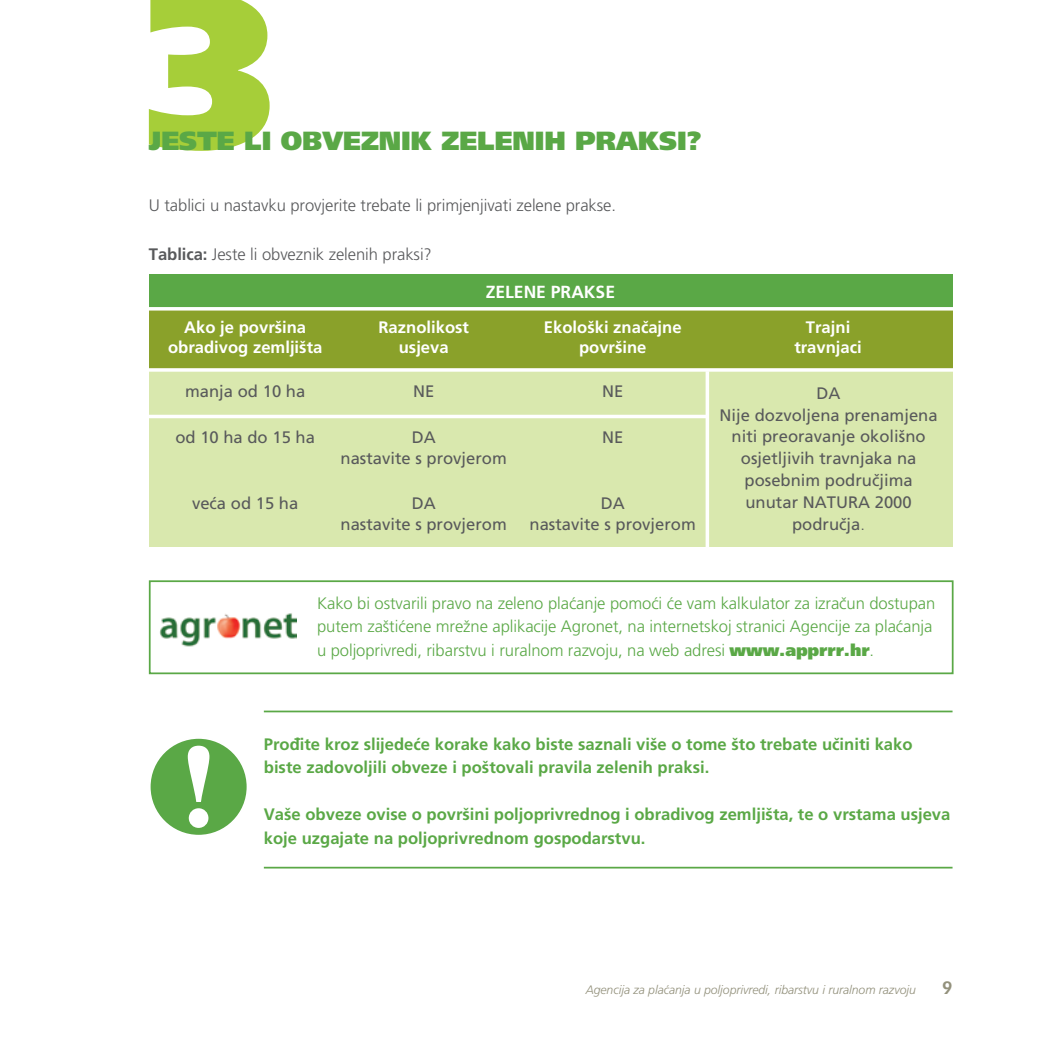
<style>
.page{position:relative;width:1042px;height:1042px;background:#fff}
.page>*{position:absolute;margin:0;border:0;box-sizing:border-box;transform-origin:0 0}
.t1{font:900 219.45px "Frutiger Ultra";color:#a6ce39}
.t2{font:900 26.25px "Frutiger Ultra";letter-spacing:-.005em;color:#5aa846}
.t3{font:700 17.5px "Frutiger Roman";color:#fff}
.t4{font:700 17.5px "Vectora";color:#93917c}
.t5{font:700 16.62px/23.6px "Frutiger Roman";color:#5aa846}
.t6{font:300 16.62px/23.6px "Frutiger";letter-spacing:-.005em;color:#5aa846}
.t7{font:16.62px/21.9px "Frutiger Roman";color:#58595b;text-align:center}
.t8{font:300 16.62px "Frutiger";letter-spacing:-.005em;color:#58595b}
.t9{font:700 16.62px "Frutiger Roman";color:#fff}
.t10{font:italic 300 12.25px "Frutiger";letter-spacing:-.005em;color:#93917c}
.s1{font-family:"Frutiger Roman";font-weight:700}
.s2{font-family:"Frutiger";font-weight:300}
.s3{font-family:"Frutiger Ultra";font-weight:900}
</style>
<div class="page">
<img style="left:160px;top:613px;width:136px;height:34px">
<div style="left:149px;top:580px;width:804px;height:94px;border:2px solid #5aa846"></div>
<div style="left:149px;top:309px;width:804px;height:61px;background:#8aa12a"></div>
<div style="left:149px;top:370px;width:804px;height:177px;background:#d9e8ae"></div>
<div style="left:149px;top:274px;width:804px;height:35px;background:#5aa846"></div>
<hr style="left:146px;top:307px;width:809px;height:3px;background:#fff">
<svg style="left:149px;top:368px;width:804px;height:4px;background:#f6f8ee"></svg>
<hr style="left:148px;top:415px;width:559px;height:3px;background:#fff">
<svg style="left:705px;top:371px;width:4px;height:176px"></svg>
<div style="left:150px;top:738px;width:97px;height:97px;background:#5aa846;border-radius:50%"></div>
<div style="left:149px;top:737px;width:99px;height:99px;border:2px solid #fff;border-radius:50%"></div>
<div style="left:189px;top:808px;width:19px;height:20px;background:#fff;border-radius:50%"></div>
<svg style="left:188px;top:745px;width:21px;height:57px"></svg>
<hr style="left:264px;top:867px;width:688px;height:1px;background:#5aa846">
<hr style="left:264px;top:710px;width:688px;height:2px;background:#5aa846">
<h1 class="t1" style="left:144px;top:-63px;width:131px">3</h1>
<h2 class="t2" style="left:149px;top:125px;width:554px">JESTE LI OBVEZNIK ZELENIH PRAKSI?</h2>
<p class="t8" style="left:149px;top:196px;width:469px">U tablici u nastavku provjerite trebate li primjenjivati zelene prakse.</p>
<p class="t8" style="left:149px;top:245px;width:284px"><span class="s1">Tablica:</span> Jeste li obveznik zelenih praksi?</p>
<p class="t3" style="left:486px;top:281px;width:131px">ZELENE PRAKSE</p>
<p class="t9" style="left:184px;top:318px;width:123px">Ako je površina</p>
<p class="t9" style="left:378px;top:318px;width:92px">Raznolikost</p>
<p class="t9" style="left:544px;top:318px;width:139px">Ekološki značajne</p>
<p class="t9" style="left:806px;top:318px;width:46px">Trajni</p>
<p class="t9" style="left:168px;top:338px;width:156px">obradivog zemljišta</p>
<p class="t9" style="left:399px;top:338px;width:51px">usjeva</p>
<p class="t9" style="left:579px;top:338px;width:69px">površine</p>
<p class="t9" style="left:794px;top:338px;width:69px">travnjaci</p>
<p class="t7" style="left:185px;top:380px;width:122px">manja od 10 ha</p>
<p class="t7" style="left:413px;top:380px;width:23px">NE</p>
<p class="t7" style="left:602px;top:380px;width:23px">NE</p>
<p class="t7" style="left:175px;top:426px;width:141px">od 10 ha do 15 ha</p>
<p class="t7" style="left:412px;top:426px;width:26px">DA</p>
<p class="t7" style="left:602px;top:426px;width:23px">NE</p>
<p class="t7" style="left:340px;top:447px;width:168px">nastavite s provjerom</p>
<p class="t7" style="left:192px;top:492px;width:108px">veća od 15 ha</p>
<p class="t7" style="left:412px;top:492px;width:26px">DA</p>
<p class="t7" style="left:601px;top:492px;width:26px">DA</p>
<p class="t7" style="left:340px;top:513px;width:168px">nastavite s provjerom</p>
<p class="t7" style="left:529px;top:513px;width:168px">nastavite s provjerom</p>
<p class="t7" style="left:719px;top:382px;width:220px">DA<br>Nije dozvoljena prenamjena niti preoravanje okolišno osjetljivih travnjaka na posebnim područjima unutar NATURA 2000 područja<span class="s2">.</span></p>
<p class="t6" style="left:317px;top:591px;width:620px">Kako bi ostvarili pravo na zeleno plaćanje pomoći će vam kalkulator za izračun dostupan putem zaštićene mrežne aplikacije Agronet, na internetskoj stranici Agencije za plaćanja u poljoprivredi, ribarstvu i ruralnom razvoju, na web adresi <span class="s3">www.apprrr.hr</span>.</p>
<p class="t5" style="left:264px;top:732px;width:650px">Prođite kroz slijedeće korake kako biste saznali više o tome što trebate učiniti kako biste zadovoljili obveze i poštovali pravila zelenih praksi.</p>
<p class="t5" style="left:264px;top:802px;width:688px">Vaše obveze ovise o površini poljoprivrednog i obradivog zemljišta, te o vrstama usjeva koje uzgajate na poljoprivrednom gospodarstvu.</p>
<p class="t10" style="left:586px;top:982px;width:332px">Agencija za plaćanja u poljoprivredi, ribarstvu i ruralnom razvoju</p>
<p class="t4" style="left:942px;top:977px;width:12px">9</p>
</div>
